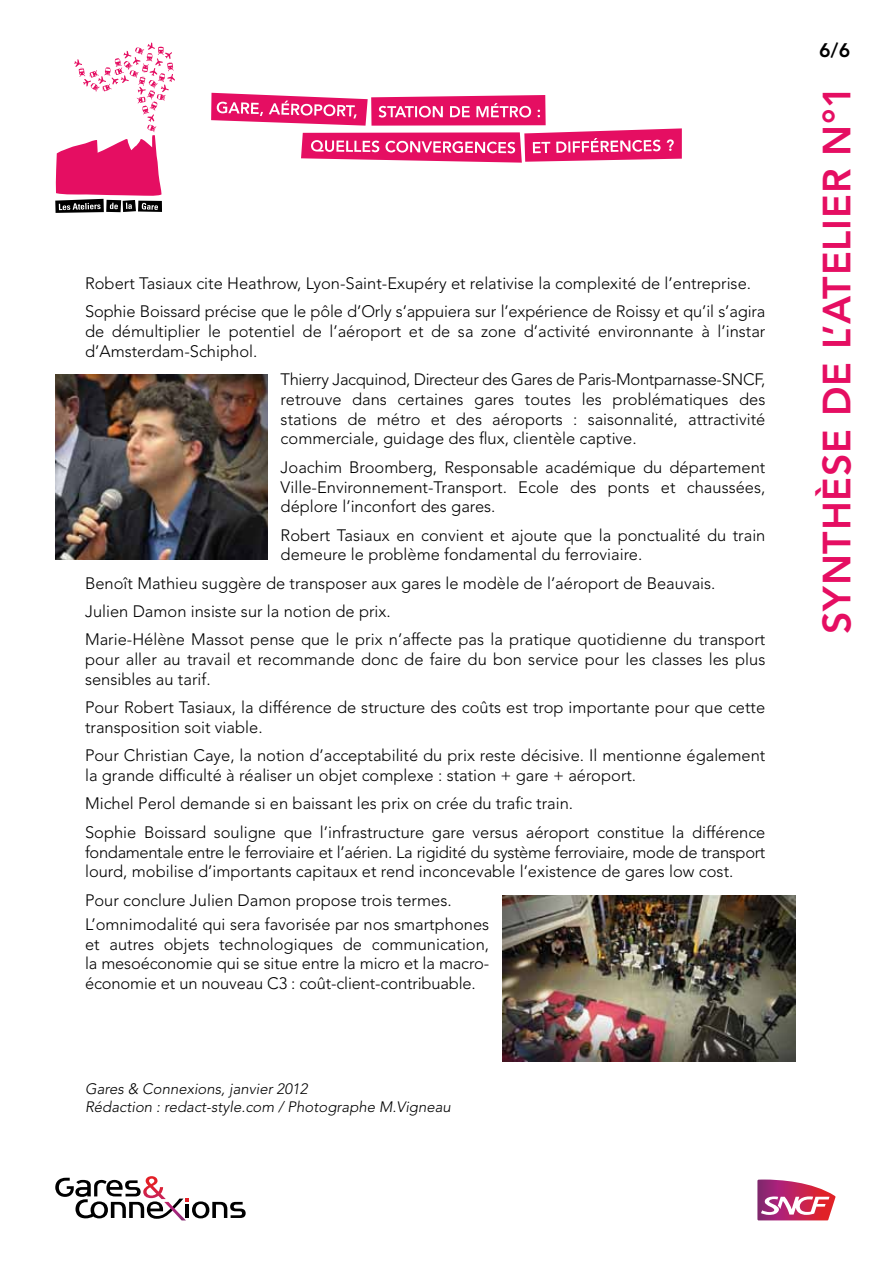
<style>
.page{position:relative;width:893px;height:1263px;background:#fff}
.page>*{position:absolute;margin:0;border:0;box-sizing:border-box;transform-origin:0 0}
.t1{font:800 39px "Avenir";letter-spacing:.02em;color:#e50e62}
.t2{font:800 19.5px "Avenir";color:#000}
.t3{font:300 16.5px/19.8px "Avenir";color:#000}
.t4{font:300 16.5px/19.8px "Avenir";letter-spacing:-.02em;color:#000}
.t5{font:italic 300 15px/18px "Avenir";color:#000}
</style>
<div class="page">
<svg style="left:55px;top:1176px;width:191px;height:44px"></svg>
<svg style="left:757px;top:1179px;width:78px;height:41px"></svg>
<svg style="left:55px;top:43px;width:120px;height:170px"></svg>
<svg style="left:211px;top:93px;width:471px;height:70px"></svg>
<img style="left:502px;top:895px;width:293px;height:166px">
<img style="left:55px;top:374px;width:213px;height:185px">
<p class="t3" style="left:85px;top:269px;width:682px;line-height:28.3px">Robert Tasiaux cite Heathrow, Lyon-Saint-Exupéry et relativise la complexité de l’entreprise.<br>Sophie Boissard précise que le pôle d’Orly s’appuiera sur l’expérience de Roissy et qu’il s’agira</p>
<p class="t3" style="left:85px;top:321px;width:682px">de démultiplier le potentiel de l’aéroport et de sa zone d’activité environnante à l’instar d’Amsterdam-Schiphol.</p>
<p class="t3" style="left:281px;top:369px;width:486px;text-align:justify">Thierry Jacquinod, Directeur des Gares de Paris-Montparnasse-SNCF, retrouve dans certaines gares toutes les problématiques des stations de métro et des aéroports : saisonnalité, attractivité commerciale, guidage des flux, clientèle captive.</p>
<p class="t3" style="left:281px;top:457px;width:486px;text-align:justify">Joachim Broomberg, Responsable académique du département Ville-Environnement-Transport. Ecole des ponts et chaussées, déplore l’inconfort des gares.</p>
<p class="t3" style="left:281px;top:525px;width:486px">Robert Tasiaux en convient et ajoute que la ponctualité du train demeure le problème fondamental du ferroviaire.</p>
<p class="t3" style="left:85px;top:569px;width:682px;line-height:28.3px">Benoît Mathieu suggère de transposer aux gares le modèle de l’aéroport de Beauvais.<br>Julien Damon insiste sur la notion de prix.<br>Marie-Hélène Massot pense que le prix n’affecte pas la pratique quotidienne du transport</p>
<p class="t3" style="left:85px;top:650px;width:682px">pour aller au travail et recommande donc de faire du bon service pour les classes les plus sensibles au tarif.</p>
<p class="t3" style="left:85px;top:698px;width:682px">Pour Robert Tasiaux, la différence de structure des coûts est trop importante pour que cette transposition soit viable.</p>
<p class="t3" style="left:85px;top:746px;width:682px">Pour Christian Caye, la notion d’acceptabilité du prix reste décisive. Il mentionne également la grande difficulté à réaliser un objet complexe : station + gare + aéroport.</p>
<p class="t3" style="left:85px;top:790px;width:682px;line-height:28.3px">Michel Perol demande si en baissant les prix on crée du trafic train.<br>Sophie Boissard souligne que l’infrastructure gare versus aéroport constitue la différence</p>
<p class="t4" style="left:85px;top:842px;width:682px">fondamentale entre le ferroviaire et l’aérien. La rigidité du système ferroviaire, mode de transport lourd, mobilise d’importants capitaux et rend inconcevable l’existence de gares low cost.</p>
<p class="t3" style="left:85px;top:888px;width:406px;line-height:24px">Pour conclure Julien Damon propose trois termes.<br>L’omnimodalité qui sera favorisée par nos smartphones</p>
<p class="t3" style="left:85px;top:934px;width:406px;text-align:justify">et autres objets technologiques de communication, la mesoéconomie qui se situe entre la micro et la macro&shy;économie et un nouveau C3 : coût-client-contribuable.</p>
<p class="t5" style="left:85px;top:1079px;width:367px">Gares &amp; Connexions, janvier 2012<br>Rédaction : redact-style.com / Photographe M.Vigneau</p>
<p class="t2" style="left:819px;top:39px;width:33px">6/6</p>
<h1 class="t1" style="left:814px;top:634px;width:551px;rotate:-90deg">Synthèse de l’Atelier n°1</h1>
</div>
